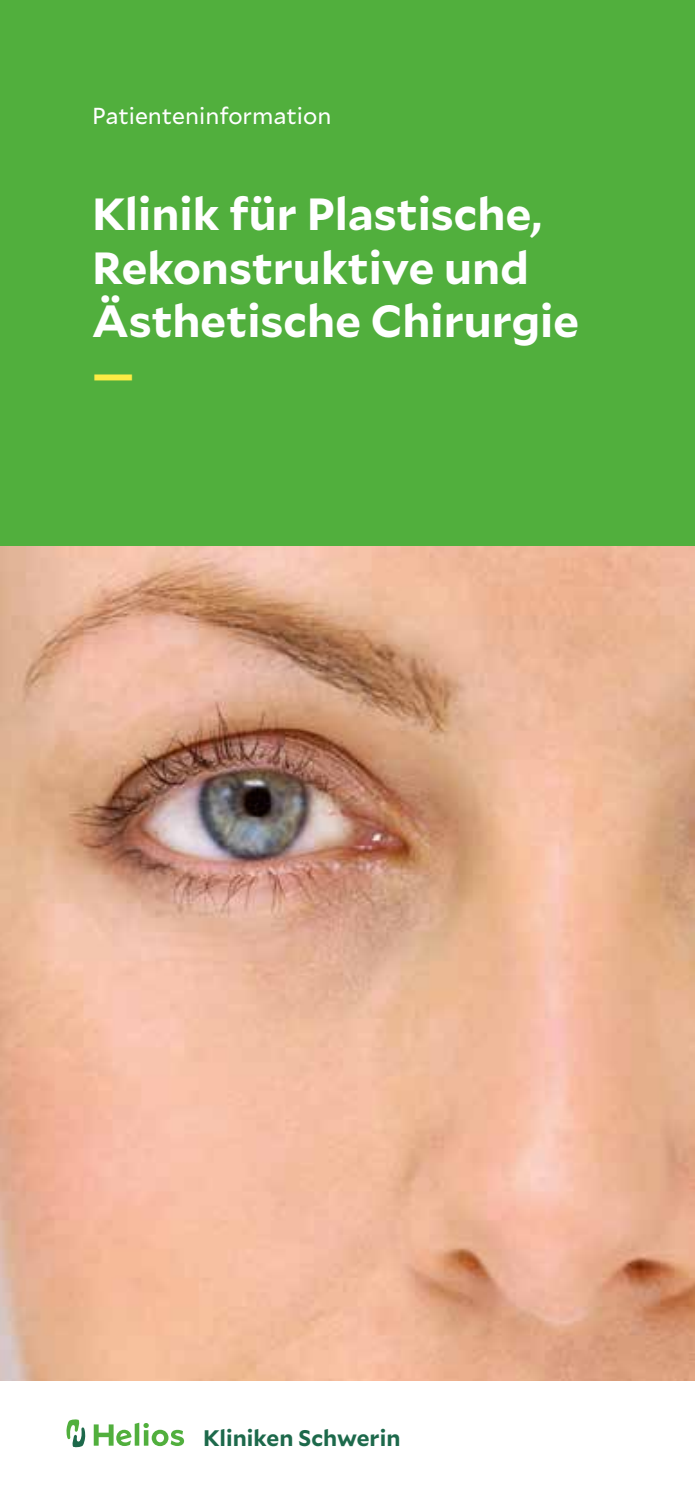
<style>
.page{position:relative;width:695px;height:1489px;background:#fff}
.page>*{position:absolute;margin:0;border:0;box-sizing:border-box;transform-origin:0 0}
.t1{font:700 45px/53.2px "Mallory";color:#fff}
.t2{font:700 45px "Mallory";color:#fcec45}
.t3{font:23px "Mallory";color:#fff}
.t4{font:700 22.5px "Mallory";color:#1d694b}
</style>
<div class="page">
<img style="left:0;top:546px;width:694px;height:834px">
<div style="left:0;top:0;width:694px;height:546px;background:#51af3d"></div>
<svg style="left:94px;top:1422px;width:90px;height:23px"></svg>
<svg style="left:66px;top:1419px;width:19px;height:27px"></svg>
<p class="t3" style="left:92px;top:99px;width:241px">Patienteninformation</p>
<p class="t1" style="left:92px;top:185px;width:488px">Klinik für Plastische,<br>Rekonstruktive und<br>Ästhetische Chirurgie</p>
<p class="t2" style="left:92px;top:340px;width:44px">—</p>
<p class="t4" style="left:203px;top:1420px;width:199px">Kliniken Schwerin</p>
</div>
